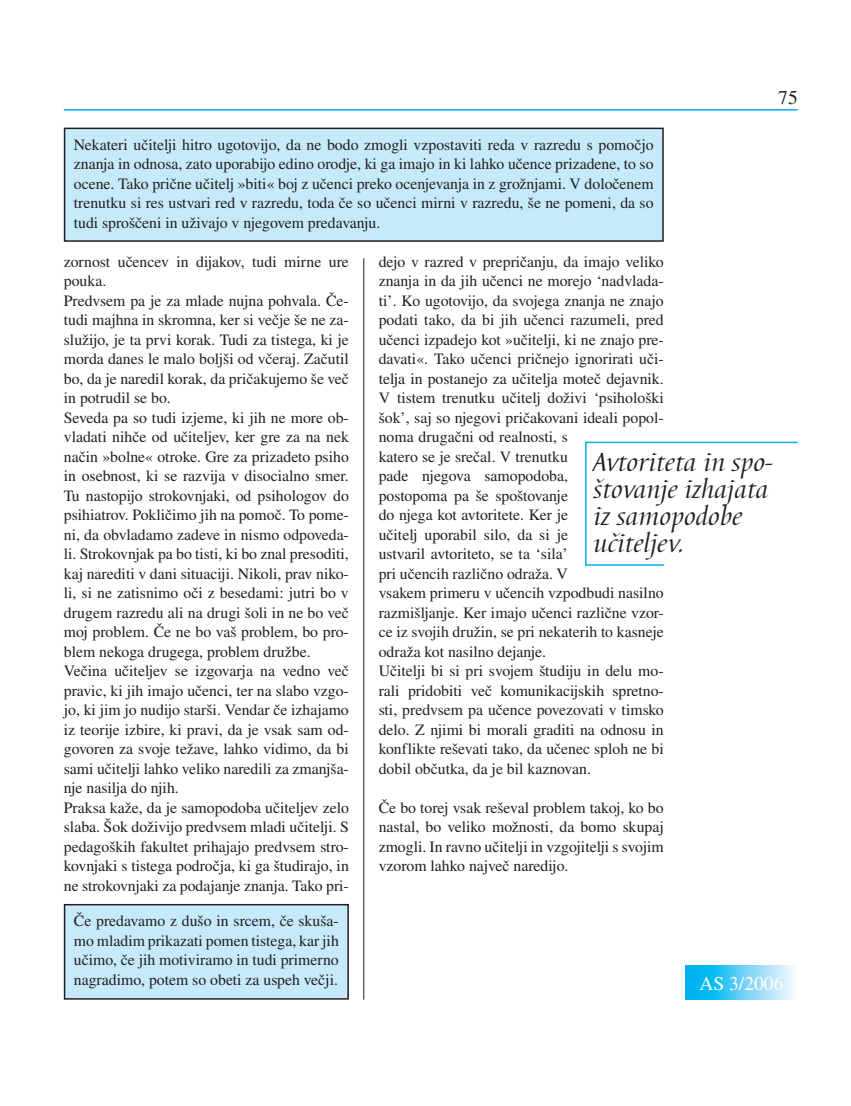
<style>
.page{position:relative;width:851px;height:1106px;background:#fff}
.page>*{position:absolute;margin:0;border:0;box-sizing:border-box;transform-origin:0 0}
.t1{font:italic 27px/27px "Barbedor TEE";color:#231f20}
.t2{font:19.5px "Nimbus Rom No 9 LEE";color:#fff}
.t3{font:19.5px "Nimbus Rom No 9 LEE";color:#231f20}
.t4{font:15.75px/19.5px "Nimbus Rom No 9 LEE";color:#231f20;text-align:justify}
</style>
<div class="page">
<hr style="left:64px;top:109px;width:733px;height:2px;background:#00aeef">
<hr style="left:363px;top:258px;width:1px;height:741px;background:#231f20">
<svg style="left:685px;top:965px;width:109px;height:34px;background:#63cff5"></svg>
<div style="left:65px;top:904px;width:283px;height:94px;background:#c6eafa"></div>
<div style="left:64px;top:904px;width:285px;height:95px;border:2px solid #231f20"></div>
<svg style="left:585px;top:441px;width:213px;height:125px"></svg>
<div style="left:65px;top:128px;width:598px;height:113px;background:#c6eafa"></div>
<div style="left:64px;top:128px;width:599px;height:114px;border:2px solid #231f20"></div>
<p class="t4" style="left:74px;top:135px;width:581px">Nekateri učitelji hitro ugotovijo, da ne bodo zmogli vzpostaviti reda v razredu s pomočjo znanja in odnosa, zato uporabijo edino orodje, ki ga imajo in ki lahko učence prizadene, to so ocene. Tako prične učitelj »biti« boj z učenci preko ocenjevanja in z grožnjami. V določenem trenutku si res ustvari red v razredu, toda če so učenci mirni v razredu, še ne pomeni, da so tudi sproščeni in uživajo v njegovem predavanju.</p>
<p class="t3" style="left:778px;top:86px;width:21px">75</p>
<p class="t4" style="left:64px;top:252px;width:286px;text-align:left">zornost učencev in dijakov, tudi mirne ure pouka.<br>Predvsem pa je za mlade nujna pohvala. Če&shy;tudi majhna in skromna, ker si večje še ne za&shy;služijo, je ta prvi korak. Tudi za tistega, ki je morda danes le malo boljši od včeraj. Začutil bo, da je naredil korak, da pričakujemo še več in potrudil se bo.<br>Seveda pa so tudi izjeme, ki jih ne more ob&shy;vladati nihče od učiteljev, ker gre za na nek način »bolne« otroke. Gre za prizadeto psiho in osebnost, ki se razvija v disocialno smer.<br>Tu nastopijo strokovnjaki, od psihologov do psihiatrov. Pokličimo jih na pomoč. To pome&shy;ni, da obvladamo zadeve in nismo odpoveda&shy;li. Strokovnjak pa bo tisti, ki bo znal presoditi, kaj narediti v dani situaciji. Nikoli, prav niko&shy;li, si ne zatisnimo oči z besedami: jutri bo v drugem razredu ali na drugi šoli in ne bo več moj problem. Če ne bo vaš problem, bo pro&shy;blem nekoga drugega, problem družbe.<br>Večina učiteljev se izgovarja na vedno več pravic, ki jih imajo učenci, ter na slabo vzgo&shy;jo, ki jim jo nudijo starši. Vendar če izhajamo iz teorije izbire, ki pravi, da je vsak sam od&shy;govoren za svoje težave, lahko vidimo, da bi sami učitelji lahko veliko naredili za zmanjša&shy;nje nasilja do njih.<br>Praksa kaže, da je samopodoba učiteljev zelo slaba. Šok doživijo predvsem mladi učitelji. S pedagoških fakultet prihajajo predvsem stro&shy;kovnjaki s tistega področja, ki ga študirajo, in ne strokovnjaki za podajanje znanja. Tako pri-</p>
<p class="t4" style="left:378px;top:252px;width:286px;text-align:left">dejo v razred v prepričanju, da imajo veliko znanja in da jih učenci ne morejo ‘nadvlada&shy;ti’. Ko ugotovijo, da svojega znanja ne znajo podati tako, da bi jih učenci razumeli, pred učenci izpadejo kot »učitelji, ki ne znajo pre&shy;davati«. Tako učenci pričnejo ignorirati uči&shy;telja in postanejo za učitelja moteč dejavnik.<br>V tistem trenutku učitelj doživi ‘psihološki šok’, saj so njegovi pričakovani ideali popol&shy;noma drugačni od realnosti, s<br>katero se je srečal. V trenutku<br>pade njegova samopodoba,<br>postopoma pa še spoštovanje<br>do njega kot avtoritete. Ker je<br>učitelj uporabil silo, da si je<br>ustvaril avtoriteto, se ta ‘sila’<br>pri učencih različno odraža. V<br>vsakem primeru v učencih vzpodbudi nasilno razmišljanje. Ker imajo učenci različne vzor&shy;ce iz svojih družin, se pri nekaterih to kasneje odraža kot nasilno dejanje.<br>Učitelji bi si pri svojem študiju in delu mo&shy;rali pridobiti več komunikacijskih spretno&shy;sti, predvsem pa učence povezovati v timsko delo. Z njimi bi morali graditi na odnosu in konflikte reševati tako, da učenec sploh ne bi dobil občutka, da je bil kaznovan.</p>
<h1 class="t1" style="left:593px;top:449px;width:181px">Avtoriteta in spo&shy;štovanje izhajata iz samopodobe učiteljev.</h1>
<p class="t4" style="left:378px;top:798px;width:286px">Če bo torej vsak reševal problem takoj, ko bo nastal, bo veliko možnosti, da bomo skupaj zmogli. In ravno učitelji in vzgojitelji s svojim vzorom lahko največ naredijo.</p>
<p class="t4" style="left:74px;top:911px;width:266px">Če predavamo z dušo in srcem, če skuša&shy;mo mladim prikazati pomen tistega, kar jih učimo, če jih motiviramo in tudi primerno nagradimo, potem so obeti za uspeh večji.</p>
<p class="t2" style="left:699px;top:972px;width:85px">AS 3/2006</p>
</div>
